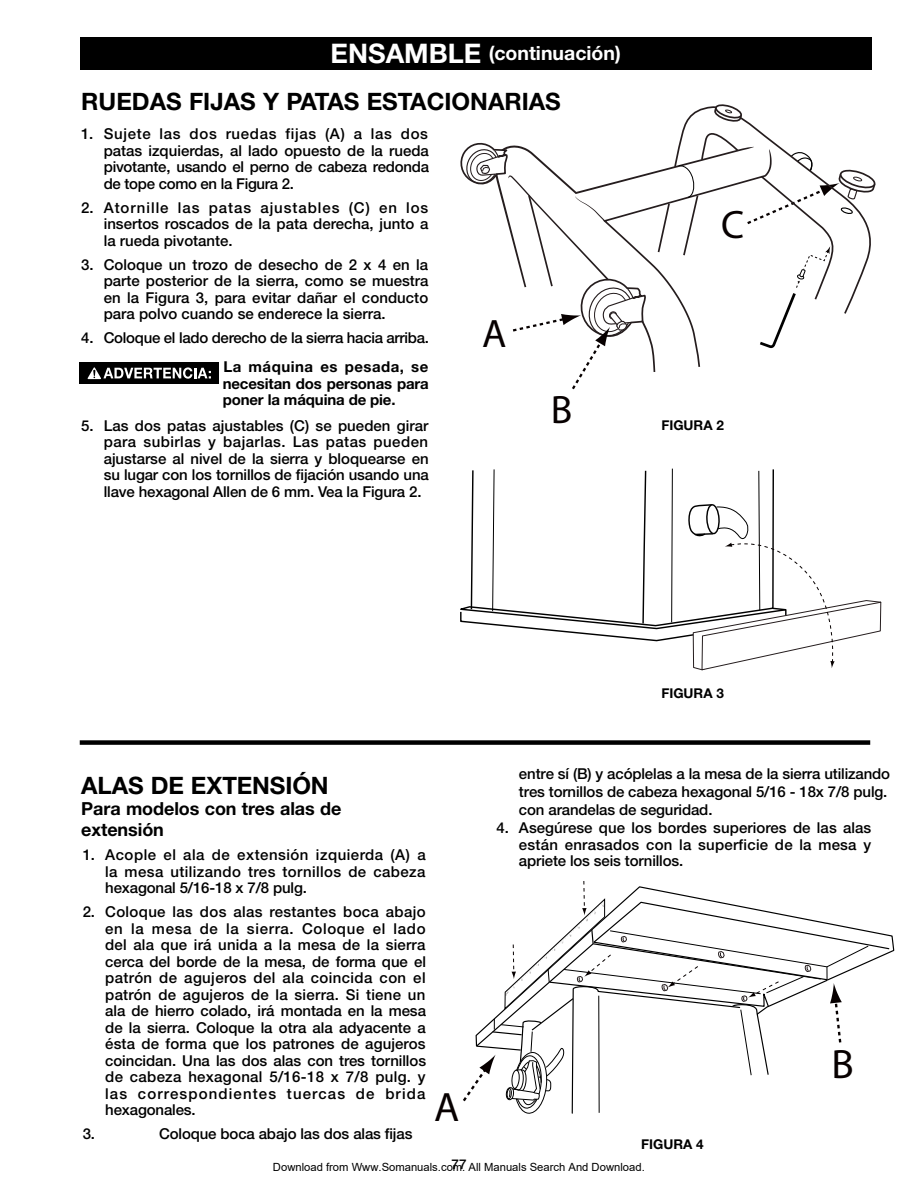
<style>
.page{position:relative;width:918px;height:1188px;background:#fff}
.page>*{position:absolute;margin:0;border:0;box-sizing:border-box;transform-origin:0 0}
.t1{font:900 41.25px "Myriad Pro";color:#070000}
.t2{font:900 39.75px "Myriad Pro";color:#070000}
.t3{font:700 24px "Helvetica Neue";color:#000}
.t4{font:700 19.5px "Helvetica Neue";color:#fff}
.t5{font:700 18px/21px "Helvetica Neue";letter-spacing:-.005em;color:#000}
.t6{font:500 15px/16.5px "Helvetica Neue";letter-spacing:-.01em;color:#000;text-align:justify}
.t7{font:700 15px/16.5px "Helvetica Neue";letter-spacing:-.01em;color:#000;text-align:justify}
.t8{font:700 13.5px "Helvetica Neue";color:#000}
.t9{font:500 13.5px "Helvetica Neue";color:#000}
.t10{font:11.25px "Arial";color:#000}
.s1{font-size:27px}
</style>
<div class="page">
<div style="left:80px;top:37px;width:792px;height:32px;background:#000"></div>
<svg style="left:460px;top:104px;width:416px;height:286px"></svg>
<div style="left:80px;top:363px;width:139px;height:21px;background:#000"></div>
<svg style="left:88px;top:367px;width:123px;height:12px"></svg>
<svg style="left:460px;top:468px;width:314px;height:174px"></svg>
<svg style="left:686px;top:470px;width:195px;height:200px"></svg>
<div style="left:80px;top:740px;width:790px;height:5px;background:#000"></div>
<svg style="left:463px;top:881px;width:432px;height:233px"></svg>
<h3 class="t4" style="left:331px;top:41px;width:292px"><span class="s1">ENSAMBLE</span> (continuación)</h3>
<h3 class="t3" style="left:81px;top:86px;width:481px">RUEDAS FIJAS Y PATAS ESTACIONARIAS</h3>
<p class="t6" style="left:104px;top:126px;width:327px;text-indent:-22px">1. Sujete las dos ruedas fijas (A) a las dos patas izquierdas, al lado opuesto de la rueda pivotante, usando el perno de cabeza redonda de tope como en la Figura 2.</p>
<p class="t6" style="left:104px;top:199px;width:326px;text-indent:-22px">2. Atornille las patas ajustables (C) en los insertos roscados de la pata derecha, junto a la rueda pivotante.</p>
<p class="t6" style="left:104px;top:256px;width:326px;text-indent:-23px">3. Coloque un trozo de desecho de 2 x 4 en la parte posterior de la sierra, como se muestra en la Figura 3, para evitar dañar el conducto para polvo cuando se enderece la sierra.</p>
<p class="t6" style="left:81px;top:330px;width:349px">4. Coloque el lado derecho de la sierra hacia arriba.</p>
<p class="t7" style="left:223px;top:358px;width:208px">La máquina es pesada, se necesitan dos personas para poner la máquina de pie.</p>
<p class="t6" style="left:104px;top:417px;width:327px;text-indent:-23px">5. Las dos patas ajustables (C) se pueden girar para subirlas y bajarlas. Las patas pueden ajustarse al nivel de la sierra y bloquearse en su lugar con los tornillos de fijación usando una llave hexagonal Allen de 6 mm. Vea la Figura 2.</p>
<p class="t8" style="left:661px;top:417px;width:64px">FIGURA 2</p>
<h2 class="t2" style="left:721px;top:200px;width:25px">C</h2>
<h2 class="t2" style="left:482px;top:309px;width:26px">A</h2>
<h2 class="t2" style="left:551px;top:385px;width:23px">B</h2>
<h3 class="t3" style="left:81px;top:771px;width:249px">ALAS DE EXTENSIÓN</h3>
<p class="t5" style="left:81px;top:798px;width:262px">Para modelos con tres alas de extensión</p>
<p class="t6" style="left:105px;top:847px;width:322px;text-indent:-22px">1. Acople el ala de extensión izquierda (A) a la mesa utilizando tres tornillos de cabeza hexagonal 5/16-18 x 7/8 pulg.</p>
<p class="t6" style="left:105px;top:904px;width:322px;text-indent:-22px">2. Coloque las dos alas restantes boca abajo en la mesa de la sierra. Coloque el lado del ala que irá unida a la mesa de la sierra cerca del borde de la mesa, de forma que el patrón de agujeros del ala coincida con el patrón de agujeros de la sierra. Si tiene un ala de hierro colado, irá montada en la mesa de la sierra. Coloque la otra ala adyacente a ésta de forma que los patrones de agujeros coincidan. Una las dos alas con tres tornillos de cabeza hexagonal 5/16-18 x 7/8 pulg. y las correspondientes tuercas de brida hexagonales.</p>
<p class="t6" style="left:83px;top:1126px;width:14px">3.</p>
<p class="t6" style="left:159px;top:1126px;width:255px">Coloque boca abajo las dos alas fijas</p>
<h1 class="t1" style="left:434px;top:1082px;width:27px">A</h1>
<p class="t8" style="left:661px;top:685px;width:64px">FIGURA 3</p>
<p class="t6" style="left:519px;top:765px;width:373px;line-height:18px;text-align:left">entre sí (B) y acóplelas a la mesa de la sierra utilizando tres tornillos de cabeza hexagonal 5/16 - 18x 7/8 pulg. con arandelas de seguridad.</p>
<p class="t6" style="left:519px;top:820px;width:354px;text-indent:-22px">4. Asegúrese que los bordes superiores de las alas están enrasados con la superficie de la mesa y apriete los seis tornillos.</p>
<p class="t8" style="left:641px;top:1135px;width:64px">FIGURA 4</p>
<h1 class="t1" style="left:831px;top:1039px;width:24px">B</h1>
<p class="t9" style="left:451px;top:1157px;width:17px">77</p>
<p class="t10" style="left:273px;top:1160px;width:373px">Download from Www.Somanuals.com. All Manuals Search And Download.</p>
</div>
